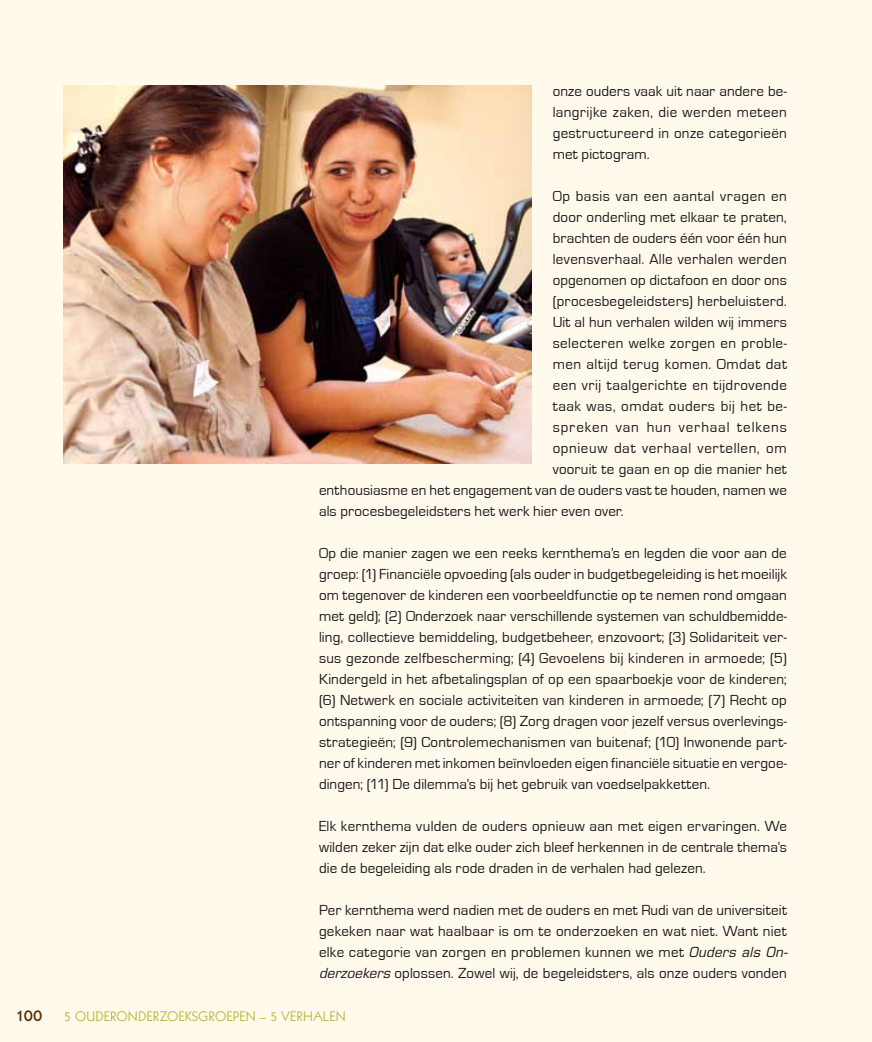
<style>
.page{position:relative;width:872px;height:1042px;background:#fffaec}
.page>*{position:absolute;margin:0;border:0;box-sizing:border-box;transform-origin:0 0}
.t1{font:16.5px "Geometric 231 BT Bold C";color:#542e08}
.t2{font:15px/21px "Eurostile";letter-spacing:.015em;color:#1a171c;text-align:justify}
.t3{font:15px "Eurostile";letter-spacing:.04em;color:#1a171c}
.t4{font:15px "Eurostile";letter-spacing:.06em;color:#1a171c}
.t5{font:13.5px "Geometric 231 BT Roman C";letter-spacing:.015em;color:#afb735}
.s1{font-style:italic;font-size:13.5px}
</style>
<div class="page">
<img style="left:64px;top:85px;width:467px;height:378px">
<p class="t2" style="left:552px;top:80px;width:236px">onze ouders vaak uit naar andere be&shy;langrijke zaken, die werden meteen gestructureerd in onze categorieën met pictogram.</p>
<p class="t2" style="left:552px;top:185px;width:236px">Op basis van een aantal vragen en</p>
<p class="t2" style="left:552px;top:206px;width:236px">door onderling met elkaar te praten,</p>
<p class="t2" style="left:552px;top:227px;width:236px">brachten de ouders één voor één hun</p>
<p class="t2" style="left:552px;top:248px;width:236px">levensverhaal. Alle verhalen werden</p>
<p class="t2" style="left:552px;top:269px;width:236px">opgenomen op dictafoon en door ons</p>
<p class="t2" style="left:552px;top:290px;width:236px">(procesbegeleidsters) herbeluisterd.</p>
<p class="t2" style="left:552px;top:311px;width:236px">Uit al hun verhalen wilden wij immers</p>
<p class="t2" style="left:552px;top:332px;width:236px">selecteren welke zorgen en proble-</p>
<p class="t2" style="left:552px;top:353px;width:236px">men altijd terug komen. Omdat dat</p>
<p class="t2" style="left:552px;top:374px;width:236px">een vrij taalgerichte en tijdrovende</p>
<p class="t2" style="left:552px;top:395px;width:236px">taak was, omdat ouders bij het be-</p>
<p class="t4" style="left:552px;top:419px;width:236px">spreken van hun verhaal telkens</p>
<p class="t3" style="left:552px;top:440px;width:236px">opnieuw dat verhaal vertellen, om</p>
<p class="t2" style="left:552px;top:458px;width:236px">vooruit te gaan en op die manier het</p>
<p class="t2" style="left:319px;top:479px;width:469px">enthousiasme en het engagement van de ouders vast te houden, namen we</p>
<p class="t2" style="left:319px;top:500px;width:306px">als procesbegeleidsters het werk hier even over.</p>
<p class="t2" style="left:319px;top:542px;width:469px">Op die manier zagen we een reeks kernthema’s en legden die voor aan de groep: (1) Financiële opvoeding (als ouder in budgetbegeleiding is het moeilijk om tegenover de kinderen een voorbeeldfunctie op te nemen rond omgaan met geld); (2) Onderzoek naar verschillende systemen van schuldbemidde&shy;ling, collectieve bemiddeling, budgetbeheer, enzovoort; (3) Solidariteit ver&shy;sus gezonde zelfbescherming; (4) Gevoelens bij kinderen in armoede; (5)<br>Kindergeld in het afbetalingsplan of op een spaarboekje voor de kinderen; (6) Netwerk en sociale activiteiten van kinderen in armoede; (7) Recht op ontspanning voor de ouders; (8) Zorg dragen voor jezelf versus overlevings&shy;strategieën; (9) Controlemechanismen van buitenaf; (10) Inwonende part&shy;ner of kinderen met inkomen beïnvloeden eigen financiële situatie en vergoe&shy;dingen; (11) De dilemma’s bij het gebruik van voedselpakketten.</p>
<p class="t2" style="left:319px;top:815px;width:469px">Elk kernthema vulden de ouders opnieuw aan met eigen ervaringen. We wilden zeker zijn dat elke ouder zich bleef herkennen in de centrale thema’s die de begeleiding als rode draden in de verhalen had gelezen.</p>
<p class="t2" style="left:319px;top:899px;width:470px">Per kernthema werd nadien met de ouders en met Rudi van de universiteit gekeken naar wat haalbaar is om te onderzoeken en wat niet. Want niet elke categorie van zorgen en problemen kunnen we met <span class="s1">Ouders als On&shy;derzoekers</span> oplossen. Zowel wij, de begeleidsters, als onze ouders vonden</p>
<p class="t1" style="left:15px;top:1004px;width:29px">100</p>
<p class="t5" style="left:64px;top:1007px;width:31px">5 OUDER</p>
<p class="t5" style="left:117px;top:1007px;width:21px">ONDERZ</p>
<p class="t5" style="left:167px;top:1007px;width:132px">OEKSGROEPEN – 5 VERHALEN</p>
</div>
